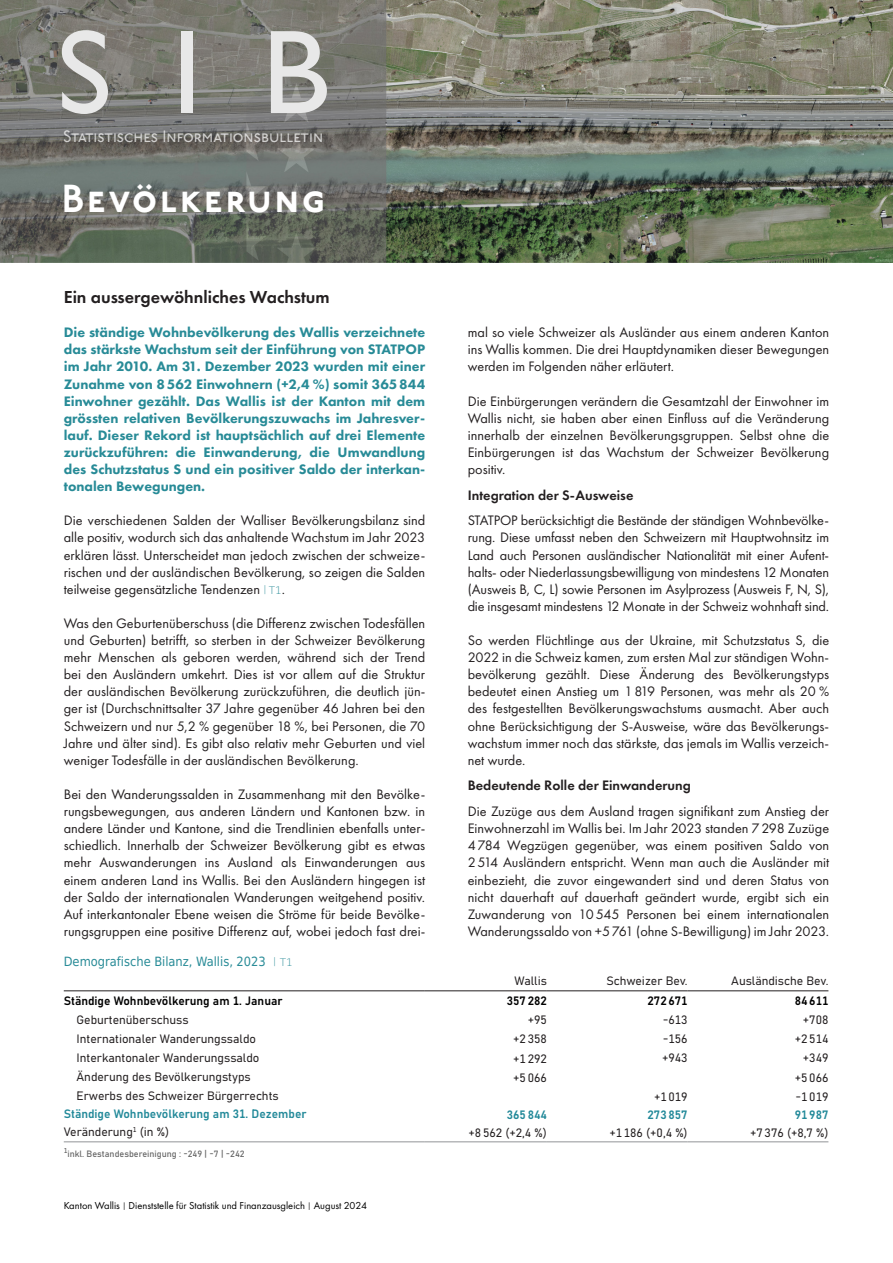
<style>
.page{position:relative;width:893px;height:1263px;background:#fff}
.page>*{position:absolute;margin:0;border:0;box-sizing:border-box;transform-origin:0 0}
.t1{font:120px "Gill Sans";color:#e8e8e8}
.t2{font:39px "P22 Underground Dm P";letter-spacing:.075em;color:#fff}
.Paragraphe_texte{font:600 18px "Futura PT";color:#231f20}
.t3{font:16.5px "P22 Underground Bk P";color:#f7f7f7}
.Paragraphe_texte-2{font:14.25px/17.1px "Futura PT";color:#231f20;text-align:justify}
.Paragraphe_texte-3{font:800 14.25px/17.1px "Futura PT";color:#288b97;text-align:justify}
.Titre_interparagraphe{font:600 14.25px "Futura PT";color:#231f20}
.Titre_graphiques{font:12.75px "DejaVu Sans Condensed";color:#288b97}
.Chapeau{font:12px "Bahnschrift";color:#231f20}
.Chapeau-2{font:12px "Bahnschrift";color:#228999}
.Chapeau-3{font:12px "Bahnschrift";color:#000}
.t4{font:10.5px "Futura PT";color:#000}
.Chapeau-4{font:9px "Bahnschrift";color:#666}
.s1{font-family:"DejaVu Sans";font-weight:200;font-size:9px;color:#288b97}
.s2{font-family:"DejaVu Sans";font-weight:200;font-size:10.5px;color:#288b97}
.s3{font-family:"DejaVu Sans";font-weight:200;font-size:9px}
.s4{font-family:"DejaVu Sans";font-weight:200;font-size:10.5px}
.s5{font-size:7.5px}
</style>
<div class="page">
<img style="left:0;top:0;width:893px;height:262px">
<hr style="left:547px;top:990px;width:141px;height:1px;background:#231f20">
<hr style="left:688px;top:990px;width:140px;height:1px;background:#231f20">
<hr style="left:64px;top:990px;width:361px;height:1px;background:#231f20">
<hr style="left:425px;top:990px;width:122px;height:1px;background:#231f20">
<hr style="left:64px;top:1141px;width:361px;height:1px;background:#939598">
<hr style="left:425px;top:1141px;width:122px;height:1px;background:#939598">
<hr style="left:547px;top:1141px;width:141px;height:1px;background:#939598">
<hr style="left:688px;top:1141px;width:140px;height:1px;background:#939598">
<h1 class="t1" style="left:57px;top:3px;width:274px">SIB</h1>
<p class="t3" style="left:63px;top:127px;width:261px">Statistisches Informationsbulletin</p>
<h2 class="t2" style="left:62px;top:177px;width:264px">Bevölkerung</h2>
<p class="Paragraphe_texte" style="left:64px;top:286px;width:267px">Ein aussergewöhnliches Wachstum</p>
<p class="Paragraphe_texte-3" style="left:64px;top:324px;width:363px">Die ständige Wohnbevölkerung des Wallis verzeichnete das stärkste Wachstum seit der Einführung von STATPOP im Jahr 2010. Am 31. Dezember 2023 wurden mit einer Zunahme von 8562 Einwohnern (+2,4 %) somit 365844<br>Einwohner gezählt. Das Wallis ist der Kanton mit dem grössten relativen Bevölkerungszuwachs im Jahresver&shy;lauf. Dieser Rekord ist hauptsächlich auf drei Elemente zurückzuführen: die Einwanderung, die Umwandlung des Schutzstatus S und ein positiver Saldo der interkan&shy;tonalen Bewegungen.</p>
<p class="Paragraphe_texte-2" style="left:64px;top:512px;width:363px">Die verschiedenen Salden der Walliser Bevölkerungsbilanz sind alle positiv, wodurch sich das anhaltende Wachstum im Jahr 2023 erklären lässt. Unterscheidet man jedoch zwischen der schweize&shy;rischen und der ausländischen Bevölkerung, so zeigen die Salden teilweise gegensätzliche Tendenzen <span class="s1">|</span> <span class="s2">T1</span>.</p>
<p class="Paragraphe_texte-2" style="left:64px;top:615px;width:363px">Was den Geburtenüberschuss (die Differenz zwischen Todesfällen und Geburten) betrifft, so sterben in der Schweizer Bevölkerung mehr Menschen als geboren werden, während sich der Trend bei den Ausländern umkehrt. Dies ist vor allem auf die Struktur der ausländischen Bevölkerung zurückzuführen, die deutlich jün&shy;ger ist (Durchschnittsalter 37 Jahre gegenüber 46 Jahren bei den Schweizern und nur 5,2 % gegenüber 18 %, bei Personen, die 70<br>Jahre und älter sind). Es gibt also relativ mehr Geburten und viel weniger Todesfälle in der ausländischen Bevölkerung.</p>
<p class="Paragraphe_texte-2" style="left:64px;top:786px;width:363px">Bei den Wanderungssalden in Zusammenhang mit den Bevölke&shy;rungsbewegungen, aus anderen Ländern und Kantonen bzw. in andere Länder und Kantone, sind die Trendlinien ebenfalls unter&shy;schiedlich. Innerhalb der Schweizer Bevölkerung gibt es etwas mehr Auswanderungen ins Ausland als Einwanderungen aus einem anderen Land ins Wallis. Bei den Ausländern hingegen ist der Saldo der internationalen Wanderungen weitgehend positiv.<br>Auf interkantonaler Ebene weisen die Ströme für beide Bevölke&shy;rungsgruppen eine positive Differenz auf, wobei jedoch fast drei-</p>
<p class="Titre_graphiques" style="left:64px;top:950px;width:231px">Demografische Bilanz, Wallis, 2023 <span class="s3">|</span> <span class="s4">T1</span></p>
<p class="Paragraphe_texte-2" style="left:468px;top:324px;width:363px">mal so viele Schweizer als Ausländer aus einem anderen Kanton ins Wallis kommen. Die drei Hauptdynamiken dieser Bewegungen werden im Folgenden näher erläutert.</p>
<p class="Paragraphe_texte-2" style="left:468px;top:392px;width:363px">Die Einbürgerungen verändern die Gesamtzahl der Einwohner im Wallis nicht, sie haben aber einen Einfluss auf die Veränderung innerhalb der einzelnen Bevölkerungsgruppen. Selbst ohne die Einbürgerungen ist das Wachstum der Schweizer Bevölkerung positiv.</p>
<p class="Titre_interparagraphe" style="left:468px;top:486px;width:167px">Integration der S-Ausweise</p>
<p class="Paragraphe_texte-2" style="left:468px;top:512px;width:363px">STATPOP berücksichtigt die Bestände der ständigen Wohnbevölke&shy;rung. Diese umfasst neben den Schweizern mit Hauptwohnsitz im Land auch Personen ausländischer Nationalität mit einer Aufent&shy;halts- oder Niederlassungsbewilligung von mindestens 12 Monaten (Ausweis B, C, L) sowie Personen im Asylprozess (Ausweis F, N, S), die insgesamt mindestens 12 Monate in der Schweiz wohnhaft sind.</p>
<p class="Paragraphe_texte-2" style="left:468px;top:632px;width:363px">So werden Flüchtlinge aus der Ukraine, mit Schutzstatus S, die 2022 in die Schweiz kamen, zum ersten Mal zur ständigen Wohn&shy;bevölkerung gezählt. Diese Änderung des Bevölkerungstyps bedeutet einen Anstieg um 1819 Personen, was mehr als 20 % des festgestellten Bevölkerungswachstums ausmacht. Aber auch ohne Berücksichtigung der S-Ausweise, wäre das Bevölkerungs&shy;wachstum immer noch das stärkste, das jemals im Wallis verzeich&shy;net wurde.</p>
<p class="Titre_interparagraphe" style="left:468px;top:777px;width:225px">Bedeutende Rolle der Einwanderung</p>
<p class="Paragraphe_texte-2" style="left:468px;top:803px;width:363px">Die Zuzüge aus dem Ausland tragen signifikant zum Anstieg der Einwohnerzahl im Wallis bei. Im Jahr 2023 standen 7298 Zuzüge 4784 Wegzügen gegenüber, was einem positiven Saldo von 2514 Ausländern entspricht. Wenn man auch die Ausländer mit einbezieht, die zuvor eingewandert sind und deren Status von nicht dauerhaft auf dauerhaft geändert wurde, ergibt sich ein Zuwanderung von 10545 Personen bei einem internationalen Wanderungssaldo von +5761 (ohne S-Bewilligung) im Jahr 2023.</p>
<p class="Chapeau" style="left:514px;top:972px;width:34px">Wallis</p>
<p class="Chapeau" style="left:606px;top:972px;width:83px">Schweizer Bev.</p>
<p class="Chapeau" style="left:731px;top:972px;width:99px">Ausländische Bev.</p>
<p class="Chapeau-3" style="left:64px;top:991px;width:220px">Ständige Wohnbevölkerung am 1. Januar</p>
<p class="Chapeau-3" style="left:507px;top:992px;width:42px">357 282</p>
<p class="Chapeau-3" style="left:648px;top:992px;width:42px">272 671</p>
<p class="Chapeau-3" style="left:795px;top:992px;width:35px">84 611</p>
<p class="Chapeau" style="left:77px;top:1010px;width:114px">Geburtenüberschuss</p>
<p class="Chapeau" style="left:528px;top:1010px;width:21px">+95</p>
<p class="Chapeau" style="left:663px;top:1010px;width:26px">-613</p>
<p class="Chapeau" style="left:803px;top:1010px;width:27px">+708</p>
<p class="Chapeau" style="left:77px;top:1029px;width:181px">Internationaler Wanderungssaldo</p>
<p class="Chapeau" style="left:513px;top:1030px;width:35px">+2 358</p>
<p class="Chapeau" style="left:663px;top:1029px;width:26px">-156</p>
<p class="Chapeau" style="left:795px;top:1030px;width:35px">+2 514</p>
<p class="Chapeau" style="left:77px;top:1049px;width:184px">Interkantonaler Wanderungssaldo</p>
<p class="Chapeau" style="left:513px;top:1049px;width:35px">+1 292</p>
<p class="Chapeau" style="left:662px;top:1049px;width:27px">+943</p>
<p class="Chapeau" style="left:803px;top:1049px;width:27px">+349</p>
<p class="Chapeau" style="left:77px;top:1068px;width:176px">Änderung des Bevölkerungstyps</p>
<p class="Chapeau" style="left:513px;top:1068px;width:35px">+5 066</p>
<p class="Chapeau" style="left:795px;top:1068px;width:35px">+5 066</p>
<p class="Chapeau" style="left:77px;top:1087px;width:204px">Erwerbs des Schweizer Bürgerrechts</p>
<p class="Chapeau" style="left:654px;top:1087px;width:35px">+1 019</p>
<p class="Chapeau" style="left:795px;top:1087px;width:35px">-1 019</p>
<p class="Chapeau-2" style="left:64px;top:1105px;width:244px">Ständige Wohnbevölkerung am 31. Dezember</p>
<p class="Chapeau-2" style="left:507px;top:1105px;width:42px">365 844</p>
<p class="Chapeau-2" style="left:648px;top:1105px;width:42px">273 857</p>
<p class="Chapeau-2" style="left:795px;top:1105px;width:35px">91 987</p>
<p class="Chapeau" style="left:64px;top:1123px;width:107px">Veränderung<sup>1</sup> (in %)</p>
<p class="Chapeau" style="left:469px;top:1123px;width:80px">+8 562 (+2,4 %)</p>
<p class="Chapeau" style="left:609px;top:1123px;width:80px">+1 186 (+0,4 %)</p>
<p class="Chapeau" style="left:750px;top:1123px;width:80px">+7 376 (+8,7 %)</p>
<p class="Chapeau-4" style="left:64px;top:1147px;width:182px"><sup>1</sup>inkl. Bestandesbereinigung : -249 | -7 | -242</p>
<p class="t4" style="left:64px;top:1200px;width:305px">Kanton Wallis <span class="s5">|</span> Dienststelle für Statistik und Finanzausgleich <span class="s5">|</span> August 2024</p>
</div>
